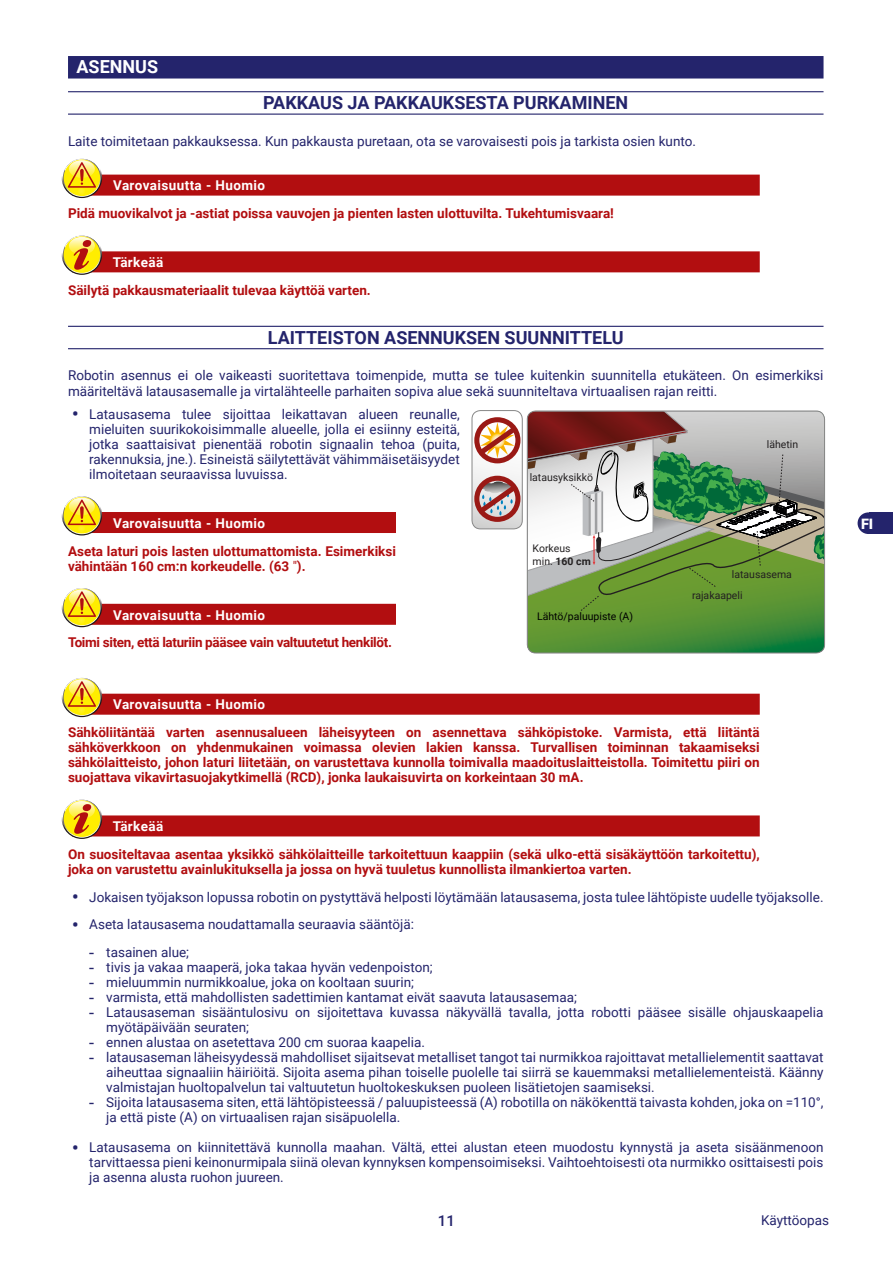
<style>
.page{position:relative;width:893px;height:1263px;background:#fff}
.page>*{position:absolute;margin:0;border:0;box-sizing:border-box;transform-origin:0 0}
.t1{font:700 18px "Roboto";color:#24246c}
.t2{font:700 18px "Roboto";color:#fff}
.t3{font:500 15px "Roboto";color:#24246c}
.t4{font:900 14.4px "Roboto";color:#fff}
.t5{font:13.5px/15px "Roboto";color:#24246c}
.t6{font:700 13.5px/15px "Roboto";color:#b20e10}
.t7{font:700 13.5px "Roboto";letter-spacing:.03em;color:#fff}
.t8{font:700 13.5px "Roboto";letter-spacing:-.025em;color:#b20e10}
.t9{font:10.5px/12.6px "Roboto";color:#232021}
.t10{font:10.5px "Roboto";color:#000}
.s1{font-weight:700;font-size:18px}
.s2{font-weight:400}
.s3{font-weight:700}
.s4{font-size:18px}
</style>
<div class="page">
<div style="left:868px;top:512px;width:25px;height:22px;background:#24246c"></div>
<div style="left:858px;top:512px;width:21px;height:22px;background:#24246c;border-radius:50%"></div>
<div style="left:68px;top:56px;width:755px;height:23px;background:#24246c"></div>
<hr style="left:68px;top:91px;width:755px;height:1px;background:#24246c">
<hr style="left:68px;top:114px;width:755px;height:1px;background:#24246c">
<div style="left:72px;top:175px;width:688px;height:21px;background:#b20e10"></div>
<svg style="left:62px;top:158px;width:40px;height:40px"></svg>
<svg style="left:63px;top:159px;width:38px;height:38px"></svg>
<svg style="left:64px;top:160px;width:36px;height:36px"></svg>
<svg style="left:65px;top:159px;width:34px;height:29px"></svg>
<div style="left:72px;top:251px;width:688px;height:21px;background:#b20e10"></div>
<svg style="left:62px;top:234px;width:40px;height:41px"></svg>
<svg style="left:63px;top:236px;width:38px;height:38px"></svg>
<svg style="left:64px;top:236px;width:36px;height:37px"></svg>
<svg style="left:65px;top:236px;width:34px;height:34px"></svg>
<hr style="left:68px;top:326px;width:755px;height:1px;background:#24246c">
<hr style="left:68px;top:348px;width:755px;height:1px;background:#24246c">
<div style="left:72px;top:512px;width:324px;height:21px;background:#b20e10"></div>
<div style="left:72px;top:604px;width:324px;height:21px;background:#b20e10"></div>
<svg style="left:62px;top:495px;width:40px;height:40px"></svg>
<svg style="left:63px;top:496px;width:38px;height:38px"></svg>
<svg style="left:64px;top:497px;width:36px;height:36px"></svg>
<svg style="left:65px;top:496px;width:34px;height:29px"></svg>
<svg style="left:62px;top:587px;width:40px;height:40px"></svg>
<svg style="left:63px;top:588px;width:38px;height:38px"></svg>
<svg style="left:64px;top:589px;width:36px;height:36px"></svg>
<svg style="left:65px;top:588px;width:34px;height:29px"></svg>
<svg style="left:527px;top:640px;width:298px;height:13px;background:#3a883c"></svg>
<div style="left:72px;top:694px;width:688px;height:21px;background:#b20e10"></div>
<svg style="left:62px;top:677px;width:40px;height:40px"></svg>
<svg style="left:63px;top:678px;width:38px;height:38px"></svg>
<svg style="left:64px;top:679px;width:36px;height:36px"></svg>
<svg style="left:65px;top:678px;width:34px;height:29px"></svg>
<div style="left:72px;top:815px;width:688px;height:21px;background:#b20e10"></div>
<svg style="left:62px;top:798px;width:40px;height:41px"></svg>
<svg style="left:63px;top:800px;width:38px;height:38px"></svg>
<svg style="left:64px;top:800px;width:36px;height:37px"></svg>
<svg style="left:65px;top:800px;width:34px;height:34px"></svg>
<svg style="left:472px;top:411px;width:353px;height:229px"></svg>
<div style="left:472px;top:410px;width:51px;height:119px;border:1px solid #878787;border-radius:9px"></div>
<h1 class="t2" style="left:77px;top:54px;width:83px">ASENNUS</h1>
<h1 class="t1" style="left:263px;top:90px;width:367px">PAKKAUS JA PAKKAUKSESTA PURKAMINEN</h1>
<p class="t5" style="left:68px;top:133px;width:629px">Laite toimitetaan pakkauksessa. Kun pakkausta puretaan, ota se varovaisesti pois ja tarkista osien kunto.</p>
<p class="t7" style="left:113px;top:176px;width:154px">Varovaisuutta - Huomio</p>
<p class="t6" style="left:68px;top:205px;width:547px">Pidä muovikalvot ja -astiat poissa vauvojen ja pienten lasten ulottuvilta. Tukehtumisvaara!</p>
<p class="t7" style="left:113px;top:253px;width:52px">Tärkeää</p>
<p class="t6" style="left:68px;top:282px;width:304px">Säilytä pakkausmateriaalit tulevaa käyttöä varten.</p>
<h1 class="t1" style="left:268px;top:325px;width:357px">LAITTEISTON ASENNUKSEN SUUNNITTELU</h1>
<p class="t5" style="left:68px;top:367px;width:757px;line-height:16.2px">Robotin asennus ei ole vaikeasti suoritettava toimenpide, mutta se tulee kuitenkin suunnitella etukäteen. On esimerkiksi määriteltävä latausasemalle ja virtalähteelle parhaiten sopiva alue sekä suunniteltava virtuaalisen rajan reitti.</p>
<p class="t5" style="left:89px;top:406px;width:372px;text-align:justify;text-indent:-17px"><span class="s1">•</span> Latausasema tulee sijoittaa leikattavan alueen reunalle, mieluiten suurikokoisimmalle alueelle, jolla ei esiinny esteitä, jotka saattaisivat pienentää robotin signaalin tehoa (puita, rakennuksia, jne.). Esineistä säilytettävät vähimmäisetäisyydet ilmoitetaan seuraavissa luvuissa.</p>
<p class="t7" style="left:113px;top:513px;width:154px">Varovaisuutta - Huomio</p>
<p class="t6" style="left:68px;top:543px;width:329px">Aseta laturi pois lasten ulottumattomista. Esimerkiksi vähintään 160 cm:n korkeudelle. (63 <span class="s2">"</span>).</p>
<p class="t7" style="left:113px;top:605px;width:154px">Varovaisuutta - Huomio</p>
<p class="t8" style="left:68px;top:633px;width:325px">Toimi siten, että laturiin pääsee vain valtuutetut henkilöt.</p>
<p class="t9" style="left:767px;top:438px;width:33px">lähetin</p>
<p class="t9" style="left:530px;top:471px;width:65px">latausyksikkö</p>
<p class="t9" style="left:533px;top:542px;width:60px">Korkeus min. <span class="s3">160 cm</span></p>
<p class="t9" style="left:732px;top:567px;width:62px">latausasema</p>
<p class="t9" style="left:692px;top:588px;width:52px">rajakaapeli</p>
<p class="t10" style="left:537px;top:609px;width:97px">Lähtö/paluupiste (A)</p>
<p class="t7" style="left:113px;top:695px;width:154px">Varovaisuutta - Huomio</p>
<p class="t6" style="left:68px;top:724px;width:693px;text-align:justify">Sähköliitäntää varten asennusalueen läheisyyteen on asennettava sähköpistoke. Varmista, että liitäntä sähköverkkoon on yhdenmukainen voimassa olevien lakien kanssa. Turvallisen toiminnan takaamiseksi sähkölaitteisto, johon laturi liitetään, on varustettava kunnolla toimivalla maadoituslaitteistolla. Toimitettu piiri on suojattava vikavirtasuojakytkimellä (RCD), jonka laukaisuvirta on korkeintaan 30 mA.</p>
<p class="t7" style="left:113px;top:817px;width:52px">Tärkeää</p>
<p class="t6" style="left:68px;top:846px;width:693px">On suositeltavaa asentaa yksikkö sähkölaitteille tarkoitettuun kaappiin (sekä ulko-että sisäkäyttöön tarkoitettu), joka on varustettu avainlukituksella ja jossa on hyvä tuuletus kunnollista ilmankiertoa varten.</p>
<p class="t5" style="left:72px;top:889px;width:753px"><span class="s1">•</span> Jokaisen työjakson lopussa robotin on pystyttävä helposti löytämään latausasema, josta tulee lähtöpiste uudelle työjaksolle.</p>
<p class="t5" style="left:72px;top:917px;width:343px"><span class="s1">•</span> Aseta latausasema noudattamalla seuraavia sääntöjä:</p>
<p class="t5" style="left:89px;top:944px;width:101px"><span class="s4">-</span> tasainen alue;</p>
<p class="t5" style="left:89px;top:959px;width:345px"><span class="s4">-</span> tivis ja vakaa maaperä, joka takaa hyvän vedenpoiston;</p>
<p class="t5" style="left:89px;top:974px;width:326px"><span class="s4">-</span> mieluummin nurmikkoalue, joka on kooltaan suurin;</p>
<p class="t5" style="left:89px;top:989px;width:489px"><span class="s4">-</span> varmista, että mahdollisten sadettimien kantamat eivät saavuta latausasemaa;</p>
<p class="t5" style="left:106px;top:1004px;width:719px;text-indent:-17px"><span class="s4">-</span> Latausaseman sisääntulosivu on sijoitettava kuvassa näkyvällä tavalla, jotta robotti pääsee sisälle ohjauskaapelia myötäpäivään seuraten;</p>
<p class="t5" style="left:89px;top:1034px;width:337px"><span class="s4">-</span> ennen alustaa on asetettava 200 cm suoraa kaapelia.</p>
<p class="t5" style="left:106px;top:1049px;width:719px;text-align:justify;text-indent:-17px"><span class="s4">-</span> latausaseman läheisyydessä mahdolliset sijaitsevat metalliset tangot tai nurmikkoa rajoittavat metallielementit saattavat aiheuttaa signaaliin häiriöitä. Sijoita asema pihan toiselle puolelle tai siirrä se kauemmaksi metallielementeistä. Käänny valmistajan huoltopalvelun tai valtuutetun huoltokeskuksen puoleen lisätietojen saamiseksi.</p>
<p class="t5" style="left:106px;top:1094px;width:719px;text-indent:-17px"><span class="s4">-</span> Sijoita latausasema siten, että lähtöpisteessä / paluupisteessä (A) robotilla on näkökenttä taivasta kohden, joka on =110°, ja että piste (A) on virtuaalisen rajan sisäpuolella.</p>
<p class="t5" style="left:89px;top:1139px;width:736px;text-align:justify;text-indent:-17px"><span class="s1">•</span> Latausasema on kiinnitettävä kunnolla maahan. Vältä, ettei alustan eteen muodostu kynnystä ja aseta sisäänmenoon tarvittaessa pieni keinonurmipala siinä olevan kynnyksen kompensoimiseksi. Vaihtoehtoisesti ota nurmikko osittaisesti pois ja asenna alusta ruohon juureen.</p>
<p class="t3" style="left:438px;top:1210px;width:19px">11</p>
<p class="t5" style="left:761px;top:1212px;width:70px">Käyttöopas</p>
<p class="t4" style="left:861px;top:513px;width:14px">FI</p>
</div>
